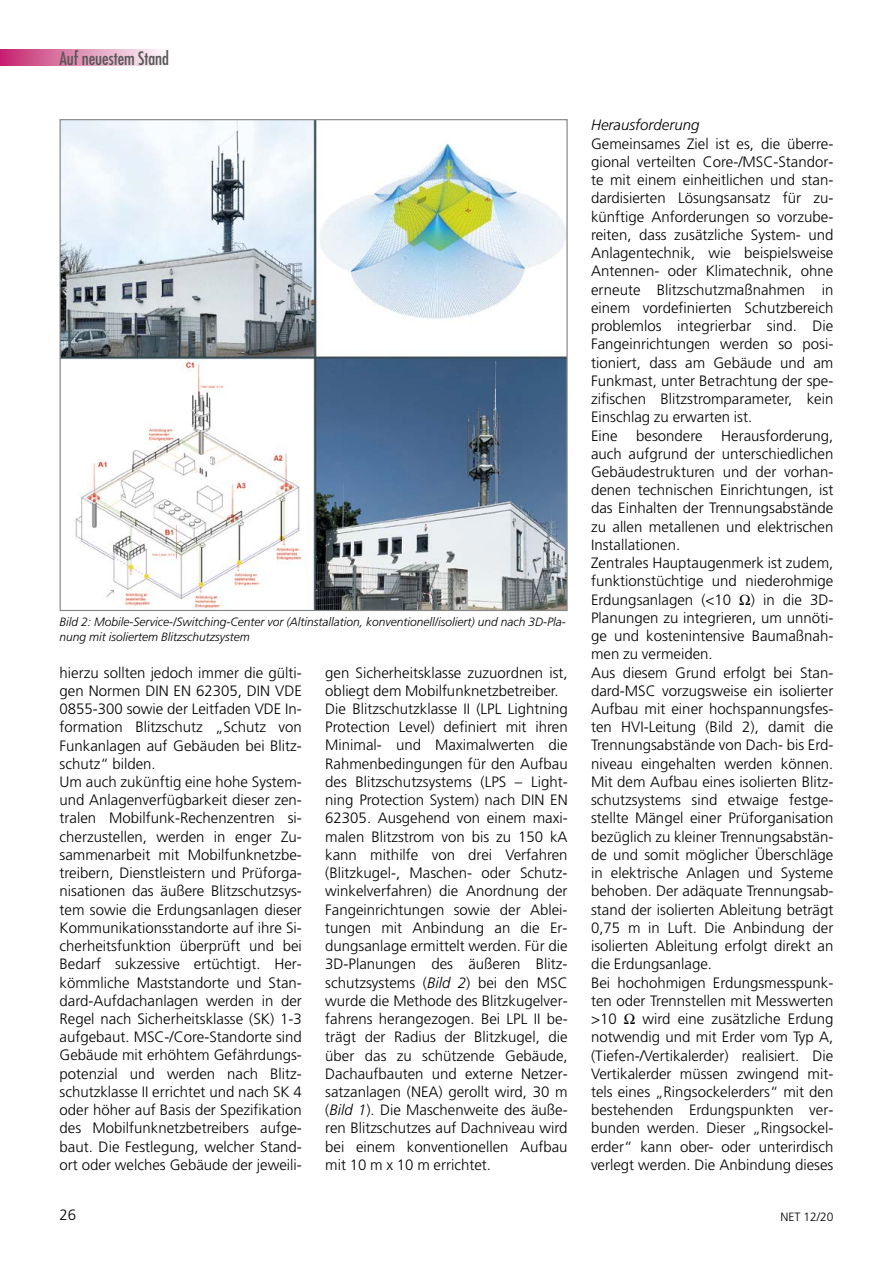
<style>
.page{position:relative;width:893px;height:1263px;background:#fff}
.page>*{position:absolute;margin:0;border:0;box-sizing:border-box;transform-origin:0 0}
.t1{font:condensed 18px "Futura";color:#575756}
.t2{font:300 15px/18.3px "Frutiger";color:#000}
.t3{font:italic 300 15px "Frutiger";color:#000}
.t4{font:italic 300 12px/14.9px "Frutiger";color:#000}
.t5{font:300 12px "Frutiger";color:#000}
.s1{font-style:italic}
</style>
<div class="page">
<div style="left:0;top:50px;width:170px;height:16px;background:linear-gradient(to right,#c52870,#feffff)"></div>
<img style="left:62px;top:121px;width:504px;height:488px">
<p class="t1" style="left:60px;top:47px;width:111px">Auf neuestem Stand</p>
<p class="t4" style="left:60px;top:614px;width:508px">Bild 2: Mobile-Service-/Switching-Center vor (Altinstallation, konventionell/isoliert) und nach 3D-Pla&shy;nung mit isoliertem Blitzschutzsystem</p>
<p class="t2" style="left:60px;top:663px;width:244px">hierzu sollten jedoch immer die gülti&shy;gen Normen DIN EN 62305, DIN VDE 0855-300 sowie der Leitfaden VDE In&shy;formation Blitzschutz „Schutz von Funkanlagen auf Gebäuden bei Blitz&shy;schutz“ bilden.<br>Um auch zukünftig eine hohe System&shy;und Anlagenverfügbarkeit dieser zen&shy;tralen Mobilfunk-Rechenzentren si&shy;cherzustellen, werden in enger Zu&shy;sammenarbeit mit Mobilfunknetzbe&shy;treibern, Dienstleistern und Prüforga&shy;nisationen das äußere Blitzschutzsys&shy;tem sowie die Erdungsanlagen dieser Kommunikationsstandorte auf ihre Si&shy;cherheitsfunktion überprüft und bei Bedarf sukzessive ertüchtigt. Her&shy;kömmliche Maststandorte und Stan&shy;dard-Aufdachanlagen werden in der Regel nach Sicherheitsklasse (SK) 1-3 aufgebaut. MSC-/Core-Standorte sind Gebäude mit erhöhtem Gefährdungs&shy;potenzial und werden nach Blitz&shy;schutzklasse II errichtet und nach SK 4 oder höher auf Basis der Spezifikation des Mobilfunknetzbetreibers aufge&shy;baut. Die Festlegung, welcher Stand&shy;ort oder welches Gebäude der jeweili-</p>
<p class="t2" style="left:325px;top:663px;width:244px">gen Sicherheitsklasse zuzuordnen ist, obliegt dem Mobilfunknetzbetreiber.<br>Die Blitzschutzklasse II (LPL Lightning Protection Level) definiert mit ihren Minimal- und Maximalwerten die Rahmenbedingungen für den Aufbau des Blitzschutzsystems (LPS – Light&shy;ning Protection System) nach DIN EN 62305. Ausgehend von einem maxi&shy;malen Blitzstrom von bis zu 150 kA kann mithilfe von drei Verfahren (Blitzkugel-, Maschen- oder Schutz&shy;winkelverfahren) die Anordnung der Fangeinrichtungen sowie der Ablei&shy;tungen mit Anbindung an die Er&shy;dungsanlage ermittelt werden. Für die 3D-Planungen des äußeren Blitz&shy;schutzsystems (<span class="s1">Bild 2</span>) bei den MSC wurde die Methode des Blitzkugelver&shy;fahrens herangezogen. Bei LPL II be&shy;trägt der Radius der Blitzkugel, die über das zu schützende Gebäude, Dachaufbauten und externe Netzer&shy;satzanlagen (NEA) gerollt wird, 30 m (<span class="s1">Bild 1</span>). Die Maschenweite des äuße&shy;ren Blitzschutzes auf Dachniveau wird bei einem konventionellen Aufbau mit 10 m x 10 m errichtet.</p>
<p class="t3" style="left:591px;top:117px;width:110px">Herausforderung</p>
<p class="t2" style="left:591px;top:135px;width:244px">Gemeinsames Ziel ist es, die überre&shy;gional verteilten Core-/MSC-Standor&shy;te mit einem einheitlichen und stan&shy;dardisierten Lösungsansatz für zu&shy;künftige Anforderungen so vorzube&shy;reiten, dass zusätzliche System- und Anlagentechnik, wie beispielsweise Antennen- oder Klimatechnik, ohne erneute Blitzschutzmaßnahmen in einem vordefinierten Schutzbereich problemlos integrierbar sind. Die Fangeinrichtungen werden so posi&shy;tioniert, dass am Gebäude und am Funkmast, unter Betrachtung der spe&shy;zifischen Blitzstromparameter, kein Einschlag zu erwarten ist.<br>Eine besondere Herausforderung, auch aufgrund der unterschiedlichen Gebäudestrukturen und der vorhan&shy;denen technischen Einrichtungen, ist das Einhalten der Trennungsabstände zu allen metallenen und elektrischen Installationen.<br>Zentrales Hauptaugenmerk ist zudem, funktionstüchtige und niederohmige Erdungsanlagen (&lt;10</p>
<p class="t2" style="left:591px;top:590px;width:244px;text-indent:160px">) in die 3D-<br>Planungen zu integrieren, um unnöti&shy;ge und kostenintensive Baumaßnah&shy;men zu vermeiden.<br>Aus diesem Grund erfolgt bei Stan&shy;dard-MSC vorzugsweise ein isolierter<br>Aufbau mit einer hochspannungsfes&shy;ten HVI-Leitung (Bild 2), damit die<br>Trennungsabstände von Dach- bis Erd&shy;niveau eingehalten werden können.<br>Mit dem Aufbau eines isolierten Blitz&shy;schutzsystems sind etwaige festge&shy;stellte Mängel einer Prüforganisation bezüglich zu kleiner Trennungsabstän&shy;de und somit möglicher Überschläge in elektrische Anlagen und Systeme behoben. Der adäquate Trennungsab&shy;stand der isolierten Ableitung beträgt<br>0,75 m in Luft. Die Anbindung der isolierten Ableitung erfolgt direkt an die Erdungsanlage.<br>Bei hochohmigen Erdungsmesspunk&shy;ten oder Trennstellen mit Messwerten &gt;10</p>
<p class="t2" style="left:591px;top:1010px;width:244px;text-align:justify;text-indent:52px">wird eine zusätzliche Erdung notwendig und mit Erder vom Typ A, (Tiefen-/Vertikalerder) realisiert. Die Vertikalerder müssen zwingend mit&shy;tels eines „Ringsockelerders“ mit den bestehenden Erdungspunkten ver&shy;bunden werden. Dieser „Ringsockel&shy;erder“ kann ober- oder unterirdisch verlegt werden. Die Anbindung dieses</p>
<p class="t2" style="left:60px;top:1206px;width:18px">26</p>
<p class="t5" style="left:780px;top:1210px;width:55px">NET 12/20</p>
</div>
